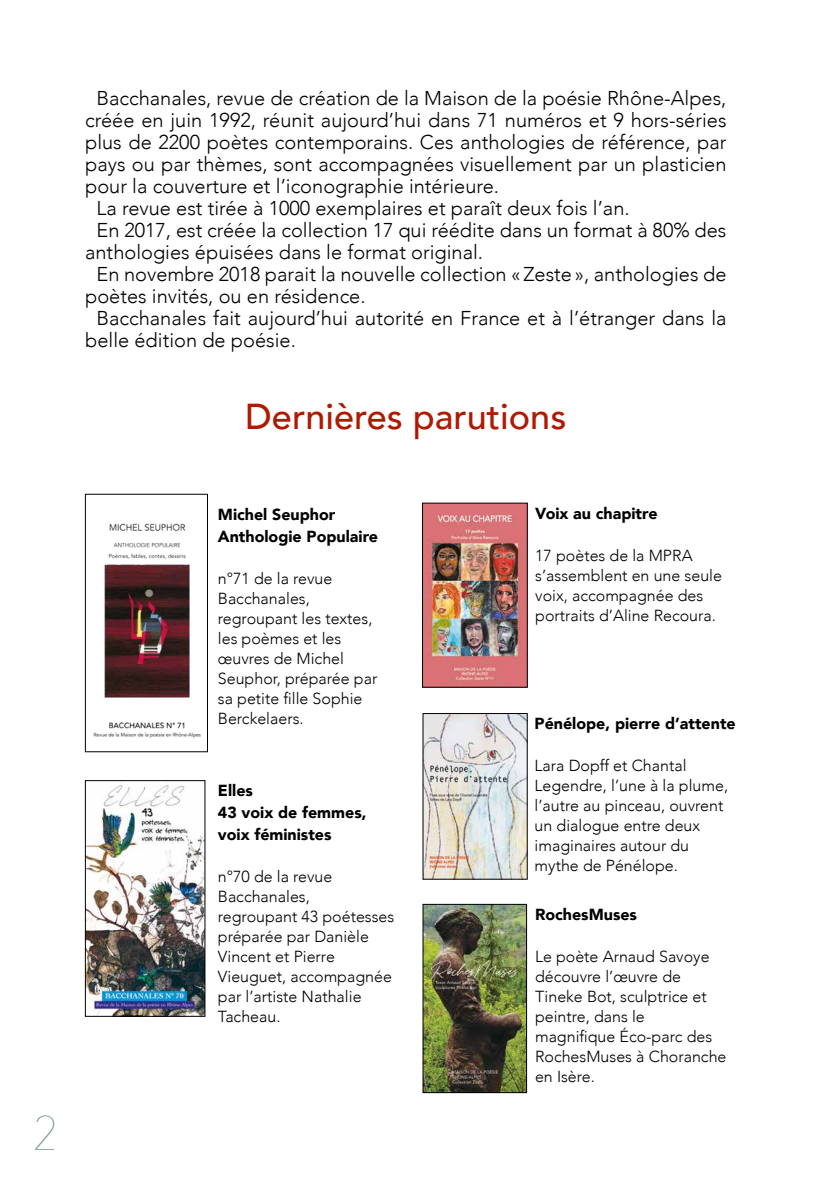
<style>
.page{position:relative;width:840px;height:1191px;background:#fff}
.page>*{position:absolute;margin:0;border:0;box-sizing:border-box;transform-origin:0 0}
.t1{font:200 48px "Avenir Next";color:#779487}
.t2{font:500 36px "Avenir";color:#b11800}
.t3{font:300 20px "Avenir";color:#000}
.t4{font:300 16px/20px "Avenir";color:#000}
.t5{font:900 16px/22px "Avenir";color:#000}
</style>
<div class="page">
<img style="left:93px;top:523px;width:108px;height:215px">
<div style="left:85px;top:494px;width:123px;height:258px;border:1px solid #000"></div>
<img style="left:424px;top:505px;width:101px;height:180px">
<div style="left:422px;top:503px;width:105px;height:184px;border:1px solid #000"></div>
<img style="left:424px;top:715px;width:101px;height:162px">
<img style="left:424px;top:906px;width:100px;height:184px">
<div style="left:422px;top:904px;width:104px;height:188px;border:1px solid #000"></div>
<img style="left:87px;top:785px;width:116px;height:229px">
<div style="left:85px;top:780px;width:120px;height:236px;border:1px solid #000"></div>
<h1 class="t1" style="left:33px;top:1093px;width:28px">2</h1>
<p class="t3" style="left:96px;top:86px;width:631px">Bacchanales, revue de création de la Maison de la poésie Rhône-Alpes,</p>
<p class="t3" style="left:85px;top:108px;width:642px">créée en juin 1992, réunit aujourd’hui dans 71 numéros et 9 hors-séries</p>
<p class="t3" style="left:85px;top:130px;width:642px">plus de 2200 poètes contemporains. Ces anthologies de référence, par</p>
<p class="t3" style="left:85px;top:152px;width:642px">pays ou par thèmes, sont accompagnées visuellement par un plasticien</p>
<p class="t3" style="left:85px;top:174px;width:415px">pour la couverture et l’iconographie intérieure.</p>
<p class="t3" style="left:96px;top:196px;width:534px">La revue est tirée à 1000 exemplaires et paraît deux fois l’an.</p>
<p class="t3" style="left:96px;top:218px;width:631px">En 2017, est créée la collection 17 qui réédite dans un format à 80% des</p>
<p class="t3" style="left:85px;top:240px;width:399px">anthologies épuisées dans le format original.</p>
<p class="t3" style="left:96px;top:262px;width:631px">En novembre 2018 parait la nouvelle collection «Zeste», anthologies de</p>
<p class="t3" style="left:85px;top:284px;width:282px">poètes invités, ou en résidence.</p>
<p class="t3" style="left:96px;top:306px;width:631px">Bacchanales fait aujourd’hui autorité en France et à l’étranger dans la</p>
<p class="t3" style="left:85px;top:328px;width:212px">belle édition de poésie.</p>
<h2 class="t2" style="left:245px;top:385px;width:322px">Dernières parutions</h2>
<p class="t5" style="left:218px;top:503px;width:161px">Michel Seuphor<br>Anthologie Populaire</p>
<p class="t4" style="left:218px;top:568px;width:161px">n°71 de la revue<br>Bacchanales, regroupant les textes, les poèmes et les œuvres de Michel<br>Seuphor, préparée par sa petite fille Sophie<br>Berckelaers.</p>
<p class="t5" style="left:218px;top:779px;width:150px">Elles<br>43 voix de femmes, voix féministes</p>
<p class="t4" style="left:218px;top:867px;width:178px">n°70 de la revue<br>Bacchanales,<br>regroupant 43 poétesses préparée par Danièle<br>Vincent et Pierre<br>Vieuguet, accompagnée par l’artiste Nathalie<br>Tacheau.</p>
<p class="t5" style="left:535px;top:502px;width:124px">Voix au chapitre</p>
<p class="t4" style="left:535px;top:545px;width:188px">17 poètes de la MPRA s’assemblent en une seule voix, accompagnée des portraits d’Aline Recoura.</p>
<p class="t5" style="left:534px;top:712px;width:202px">Pénélope, pierre d’attente</p>
<p class="t4" style="left:534px;top:755px;width:195px">Lara Dopff et Chantal<br>Legendre, l’une à la plume, l’autre au pinceau, ouvrent un dialogue entre deux imaginaires autour du mythe de Pénélope.</p>
<p class="t5" style="left:534px;top:902px;width:103px">RochesMuses</p>
<p class="t4" style="left:534px;top:946px;width:193px">Le poète Arnaud Savoye découvre l’œuvre de<br>Tineke Bot, sculptrice et peintre, dans le magnifique Éco-parc des<br>RochesMuses à Choranche en Isère.</p>
</div>
